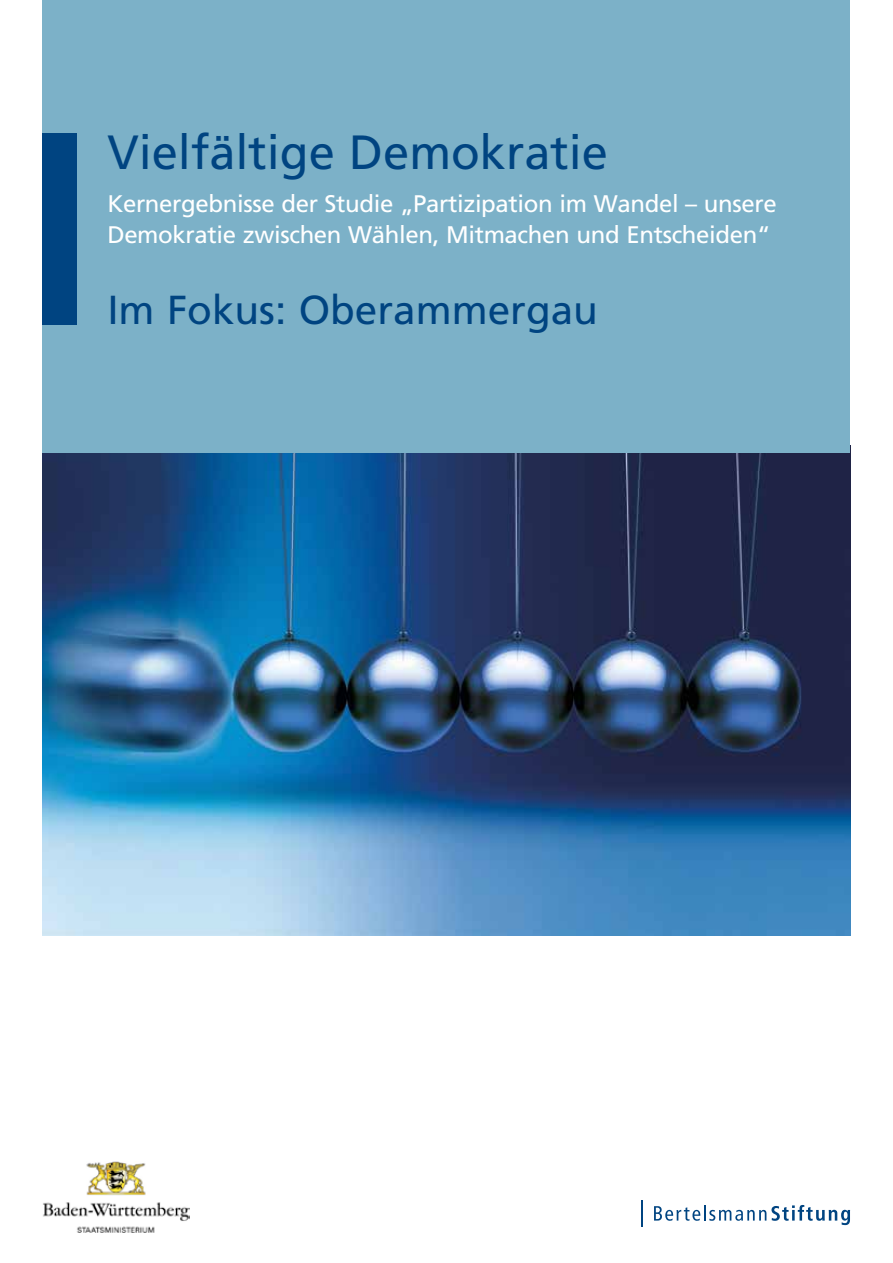
<style>
.page{position:relative;width:893px;height:1263px;background:#fff}
.page>*{position:absolute;margin:0;border:0;box-sizing:border-box;transform-origin:0 0}
.t1{font:48px "Frutiger LT Std";color:#004481}
.t2{font:40.5px "Frutiger LT Std";color:#004481}
.t3{font:24px/31.5px "Frutiger LT Std";letter-spacing:-.015em;color:#fff}
</style>
<div class="page">
<img style="left:43px;top:453px;width:807px;height:482px">
<svg style="left:654px;top:1205px;width:196px;height:20px"></svg>
<hr style="left:641px;top:1200px;width:2px;height:26px;background:#004481">
<div style="left:43px;top:0;width:807px;height:453px;background:#7cb1c8"></div>
<div style="left:43px;top:133px;width:34px;height:191px;background:#004481"></div>
<img style="left:43px;top:1161px;width:147px;height:71px">
<h1 class="t1" style="left:107px;top:124px;width:502px">Vielfältige Demokratie</h1>
<p class="t3" style="left:107px;top:188px;width:671px">Kernergebnisse der Studie „Partizipation im Wandel – unsere<br>Demokratie zwischen Wählen, Mitmachen und Entscheiden“</p>
<h2 class="t2" style="left:107px;top:287px;width:492px">Im Fokus: Oberammergau</h2>
</div>
